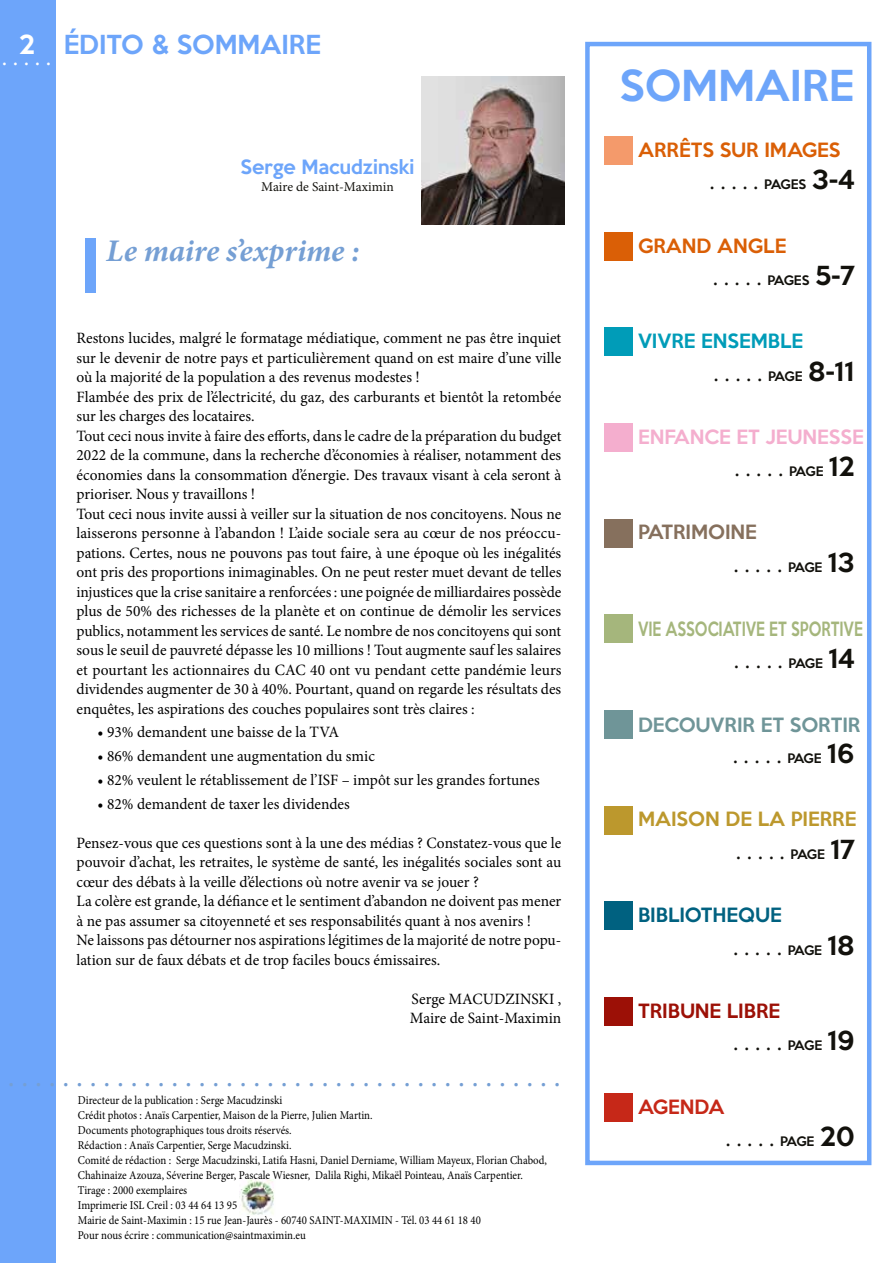
<style>
.page{position:relative;width:893px;height:1263px;background:#fff}
.page>*{position:absolute;margin:0;border:0;box-sizing:border-box;transform-origin:0 0}
.t1{font:500 39px "Keep Calm";color:#6da5fa}
.t2{font:italic 700 31.5px "Minion Pro";letter-spacing:-.005em;color:#759fd4}
.t3{font:30px "Minion Pro";color:#759fd4}
.t4{font:24px "Minion Pro";color:#12110c}
.t5{font:500 24px "Keep Calm";color:#6da5fa}
.t6{font:24px "Minion Pro";color:#fff}
.t7{font:500 18px "Keep Calm";color:#da5f06}
.t8{font:500 18px "Keep Calm";color:#a5b67c;scale:.75 1}
.t9{font:500 18px "Keep Calm";color:#6f9598}
.t10{font:500 18px "Keep Calm";color:#f4aece}
.t11{font:500 18px "Keep Calm";color:#bc982d}
.t12{font:500 18px "Keep Calm";color:#6da5fa}
.t13{font:500 18px "Keep Calm";color:#009cb8}
.t14{font:500 18px "Keep Calm";color:#006180}
.t15{font:500 18px "Keep Calm";color:#9c1006}
.t16{font:500 18px "Keep Calm";color:#86705d}
.t17{font:500 18px "Keep Calm";color:#c62818}
.t18{font:15.75px/19.5px "Minion Pro";color:#000}
.t19{font:13.5px "Minion Pro";color:#12110c}
.t20{font:12px/15px "Minion Pro";color:#000;scale:.9 1}
.s1{color:#fff}
.s2{font-family:"Keep Calm";font-weight:500;font-size:12px}
.s3{font-family:"Keep Calm";font-weight:500}
</style>
<div class="page">
<div style="left:0;top:0;width:55px;height:1263px;background:#6da5fa"></div>
<div style="left:585px;top:42px;width:286px;height:1123px;border:4px solid #6da5fa"></div>
<div style="left:604px;top:806px;width:28px;height:28px;background:#bc982d"></div>
<div style="left:604px;top:519px;width:28px;height:28px;background:#86705d"></div>
<div style="left:604px;top:232px;width:28px;height:28px;background:#da5f06"></div>
<div style="left:604px;top:614px;width:28px;height:29px;background:#a5b67c"></div>
<div style="left:604px;top:710px;width:28px;height:29px;background:#6f9598"></div>
<div style="left:604px;top:901px;width:28px;height:29px;background:#006180"></div>
<div style="left:604px;top:1093px;width:28px;height:28px;background:#c62818"></div>
<div style="left:604px;top:997px;width:28px;height:29px;background:#9c1006"></div>
<img style="left:241px;top:1180px;width:33px;height:35px">
<div style="left:604px;top:136px;width:28px;height:29px;background:#f49a6b"></div>
<div style="left:604px;top:327px;width:28px;height:29px;background:#009cb8"></div>
<div style="left:604px;top:423px;width:28px;height:29px;background:#f4aece"></div>
<img style="left:422px;top:77px;width:142px;height:147px">
<div style="left:85px;top:238px;width:11px;height:54px;background:#6da5fa"></div>
<h3 class="t5" style="left:19px;top:24px;width:304px"><span class="s1">2</span> ÉDITO &amp; SOMMAIRE</h3>
<h3 class="t6" style="left:2px;top:41px;width:62px">. . . . . .</h3>
<p class="t12" style="left:240px;top:151px;width:176px">Serge Macudzinski</p>
<p class="t19" style="left:261px;top:178px;width:134px">Maire de Saint-Maximin</p>
<h2 class="t2" style="left:106px;top:232px;width:255px">Le maire s’exprime :</h2>
<p class="t18" style="left:77px;top:328px;width:486px">Restons lucides, malgré le formatage médiatique, comment ne pas être inquiet sur le devenir de notre pays et particulièrement quand on est maire d’une ville où la majorité de la population a des revenus modestes !<br>Flambée des prix de l’électricité, du gaz, des carburants et bientôt la retombée sur les charges des locataires.<br>Tout ceci nous invite à faire des efforts, dans le cadre de la préparation du budget 2022 de la commune, dans la recherche d’économies à réaliser, notamment des économies dans la consommation d’énergie. Des travaux visant à cela seront à prioriser. Nous y travaillons !<br>Tout ceci nous invite aussi à veiller sur la situation de nos concitoyens. Nous ne laisserons personne à l’abandon ! L’aide sociale sera au cœur de nos préoccu&shy;pations. Certes, nous ne pouvons pas tout faire, à une époque où les inégalités ont pris des proportions inimaginables. On ne peut rester muet devant de telles injustices que la crise sanitaire a renforcées : une poignée de milliardaires possède plus de 50% des richesses de la planète et on continue de démolir les services publics, notamment les services de santé. Le nombre de nos concitoyens qui sont sous le seuil de pauvreté dépasse les 10 millions ! Tout augmente sauf les salaires et pourtant les actionnaires du CAC 40 ont vu pendant cette pandémie leurs dividendes augmenter de 30 à 40%. Pourtant, quand on regarde les résultats des enquêtes, les aspirations des couches populaires sont très claires :</p>
<p class="t18" style="left:98px;top:723px;width:243px">• 93% demandent une baisse de la TVA</p>
<p class="t18" style="left:98px;top:746px;width:279px">• 86% demandent une augmentation du smic</p>
<p class="t18" style="left:98px;top:770px;width:444px">• 82% veulent le rétablissement de l’ISF – impôt sur les grandes fortunes</p>
<p class="t18" style="left:98px;top:794px;width:254px">• 82% demandent de taxer les dividendes</p>
<p class="t18" style="left:77px;top:833px;width:486px">Pensez-vous que ces questions sont à la une des médias ? Constatez-vous que le pouvoir d’achat, les retraites, le système de santé, les inégalités sociales sont au cœur des débats à la veille d’élections où notre avenir va se jouer ?<br>La colère est grande, la défiance et le sentiment d’abandon ne doivent pas mener à ne pas assumer sa citoyenneté et ses responsabilités quant à nos avenirs !<br>Ne laissons pas détourner nos aspirations légitimes de la majorité de notre popu&shy;lation sur de faux débats et de trop faciles boucs émissaires.</p>
<p class="t18" style="left:410px;top:989px;width:153px">Serge MACUDZINSKI ,<br>Maire de Saint-Maximin</p>
<h3 class="t3" style="left:8px;top:1056px;width:554px">. . . . . . . . . . . . . . . . . . . . . . . . . . . . . . . . . . . . . . . . .</h3>
<p class="t20" style="left:78px;top:1093px;width:523px">Directeur de la publication : Serge Macudzinski<br>Crédit photos : Anaïs Carpentier, Maison de la Pierre, Julien Martin.<br>Documents photographiques tous droits réservés.<br>Rédaction : Anaïs Carpentier, Serge Macudzinski.<br>Comité de rédaction : Serge Macudzinski, Latifa Hasni, Daniel Derniame, William Mayeux, Florian Chabod, Chahinaize Azouza, Séverine Berger, Pascale Wiesner, Dalila Righi, Mikaël Pointeau, Anaïs Carpentier.<br>Tirage : 2000 exemplaires<br>Imprimerie ISL Creil : 03 44 64 13 95<br>Mairie de Saint-Maximin : 15 rue Jean-Jaurès - 60740 SAINT-MAXIMIN - Tél. 03 44 61 18 40<br>Pour nous écrire : communication@saintmaximin.eu</p>
<h1 class="t1" style="left:619px;top:51px;width:236px">SOMMAIRE</h1>
<p class="t7" style="left:638px;top:134px;width:204px">ARRÊTS SUR IMAGES</p>
<h3 class="t4" style="left:710px;top:166px;width:147px">. . . . . <span class="s2">PAGES</span> <span class="s3">3-4</span></h3>
<p class="t7" style="left:638px;top:231px;width:150px">GRAND ANGLE</p>
<h3 class="t4" style="left:713px;top:261px;width:143px">. . . . . <span class="s2">PAGES</span> <span class="s3">5-7</span></h3>
<p class="t13" style="left:638px;top:326px;width:167px">VIVRE ENSEMBLE</p>
<h3 class="t4" style="left:713px;top:357px;width:143px">. . . . . <span class="s2">PAGE</span> <span class="s3">8-11</span></h3>
<p class="t10" style="left:638px;top:421px;width:227px">ENFANCE ET JEUNESSE</p>
<h3 class="t4" style="left:734px;top:453px;width:122px">. . . . . <span class="s2">PAGE</span> <span class="s3">12</span></h3>
<p class="t16" style="left:638px;top:516px;width:120px">PATRIMOINE</p>
<h3 class="t4" style="left:733px;top:548px;width:123px">. . . . . <span class="s2">PAGE</span> <span class="s3">13</span></h3>
<p class="t8" style="left:638px;top:613px;width:301px">VIE ASSOCIATIVE ET SPORTIVE</p>
<h3 class="t4" style="left:734px;top:644px;width:122px">. . . . . <span class="s2">PAGE</span> <span class="s3">14</span></h3>
<p class="t9" style="left:638px;top:709px;width:224px">DECOUVRIR ET SORTIR</p>
<h3 class="t4" style="left:733px;top:740px;width:123px">. . . . . <span class="s2">PAGE</span> <span class="s3">16</span></h3>
<p class="t11" style="left:638px;top:803px;width:220px">MAISON DE LA PIERRE</p>
<h3 class="t4" style="left:736px;top:835px;width:120px">. . . . . <span class="s2">PAGE</span> <span class="s3">17</span></h3>
<p class="t14" style="left:638px;top:899px;width:145px">BIBLIOTHEQUE</p>
<h3 class="t4" style="left:733px;top:931px;width:123px">. . . . . <span class="s2">PAGE</span> <span class="s3">18</span></h3>
<p class="t15" style="left:638px;top:995px;width:144px">TRIBUNE LIBRE</p>
<h3 class="t4" style="left:733px;top:1027px;width:123px">. . . . . <span class="s2">PAGE</span> <span class="s3">19</span></h3>
<p class="t17" style="left:638px;top:1091px;width:88px">AGENDA</p>
<h3 class="t4" style="left:725px;top:1122px;width:131px">. . . . . <span class="s2">PAGE</span> <span class="s3">20</span></h3>
</div>
